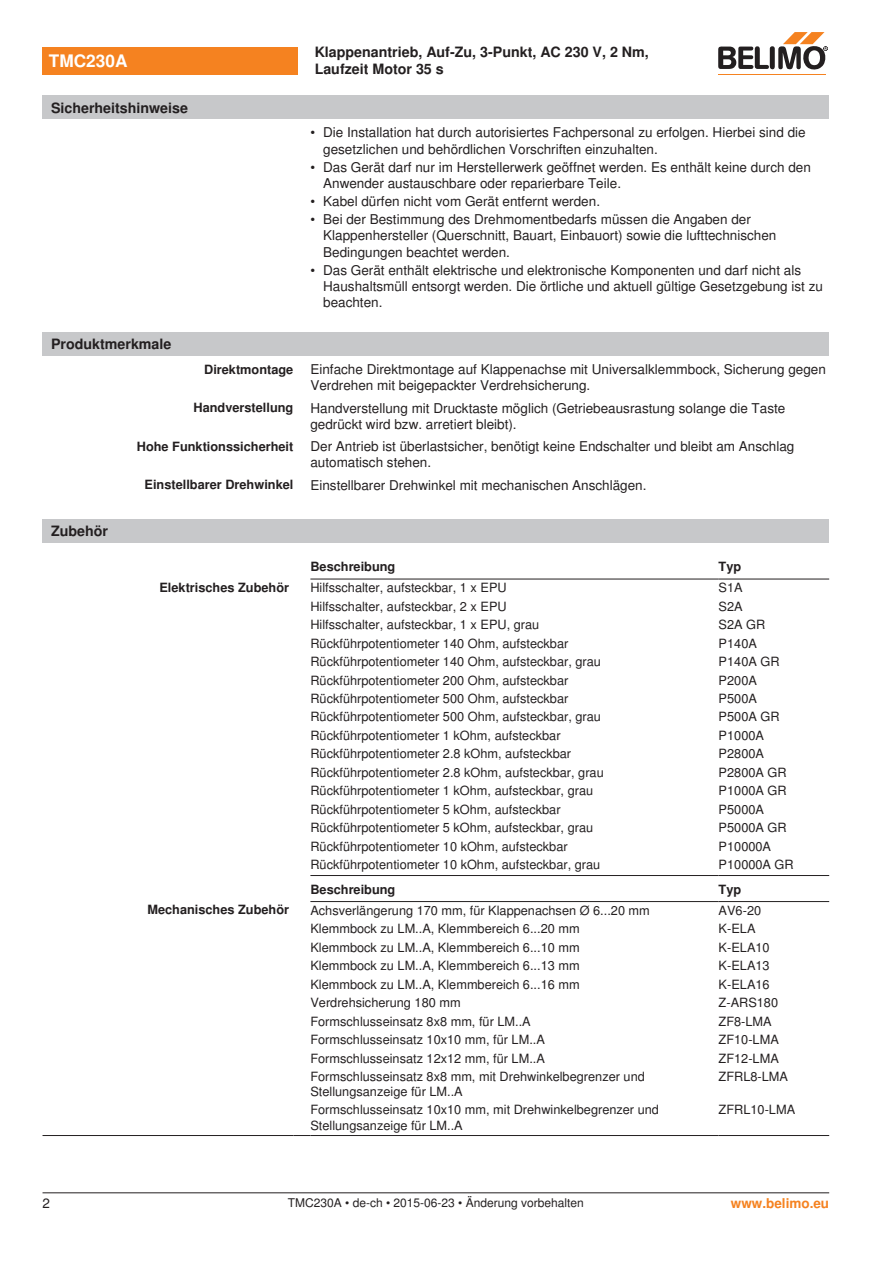
<style>
.page{position:relative;width:893px;height:1263px;background:#fff}
.page>*{position:absolute;margin:0;border:0;box-sizing:border-box;transform-origin:0 0}
.t1{font:700 17.25px "Nimbus Sans BEL";color:#fff}
.t2{font:700 14.25px/17.1px "Nimbus Sans BEL";color:#231f20}
.t3{font:13.5px/16.2px "Nimbus Sans BEL";color:#231f20}
.t4{font:700 13.5px "Nimbus Sans BEL";color:#f58220}
.t5{font:12.75px/15.3px "Nimbus Sans BEL";color:#231f20}
.t6{font:700 12.75px "Nimbus Sans BEL";color:#231f20}
.t7{font:12px "Nimbus Sans BEL";color:#231f20}
</style>
<div class="page">
<div style="left:43px;top:332px;width:786px;height:24px;background:#c7c8ca"></div>
<div style="left:43px;top:519px;width:786px;height:24px;background:#c7c8ca"></div>
<hr style="left:310px;top:579px;width:409px;height:1px;background:#231f20">
<hr style="left:719px;top:579px;width:110px;height:1px;background:#231f20">
<hr style="left:310px;top:875px;width:409px;height:1px;background:#231f20">
<hr style="left:719px;top:875px;width:110px;height:1px;background:#231f20">
<hr style="left:310px;top:901px;width:409px;height:1px;background:#231f20">
<hr style="left:719px;top:901px;width:110px;height:1px;background:#231f20">
<hr style="left:43px;top:1135px;width:250px;height:1px;background:#231f20">
<svg style="left:293px;top:1135px;width:17px;height:1px"></svg>
<hr style="left:310px;top:1135px;width:409px;height:1px;background:#231f20">
<hr style="left:719px;top:1135px;width:110px;height:1px;background:#231f20">
<div style="left:43px;top:47px;width:255px;height:27px;background:#f58220"></div>
<hr style="left:718px;top:74px;width:107px;height:1px;background:#f58220">
<svg style="left:718px;top:32px;width:110px;height:38px"></svg>
<div style="left:43px;top:96px;width:786px;height:23px;background:#c7c8ca"></div>
<hr style="left:43px;top:1192px;width:786px;height:1px;background:#231f20">
<h1 class="t1" style="left:49px;top:51px;width:80px">TMC230A</h1>
<p class="t2" style="left:315px;top:44px;width:336px">Klappenantrieb, Auf-Zu, 3-Punkt, AC 230 V, 2 Nm,<br>Laufzeit Motor 35 s</p>
<p class="t2" style="left:51px;top:100px;width:139px">Sicherheitshinweise</p>
<p class="t2" style="left:51px;top:336px;width:122px">Produktmerkmale</p>
<p class="t3" style="left:323px;top:125px;width:484px;text-indent:-13px">• Die Installation hat durch autorisiertes Fachpersonal zu erfolgen. Hierbei sind die gesetzlichen und behördlichen Vorschriften einzuhalten.</p>
<p class="t3" style="left:323px;top:159px;width:489px;text-indent:-13px">• Das Gerät darf nur im Herstellerwerk geöffnet werden. Es enthält keine durch den<br>Anwender austauschbare oder reparierbare Teile.</p>
<p class="t3" style="left:310px;top:194px;width:291px">• Kabel dürfen nicht vom Gerät entfernt werden.</p>
<p class="t3" style="left:323px;top:212px;width:455px;text-indent:-13px">• Bei der Bestimmung des Drehmomentbedarfs müssen die Angaben der<br>Klappenhersteller (Querschnitt, Bauart, Einbauort) sowie die lufttechnischen<br>Bedingungen beachtet werden.</p>
<p class="t3" style="left:323px;top:262px;width:501px;text-indent:-13px">• Das Gerät enthält elektrische und elektronische Komponenten und darf nicht als<br>Haushaltsmüll entsorgt werden. Die örtliche und aktuell gültige Gesetzgebung ist zu beachten.</p>
<p class="t2" style="left:51px;top:523px;width:58px">Zubehör</p>
<p class="t6" style="left:204px;top:361px;width:91px">Direktmontage</p>
<p class="t3" style="left:310px;top:362px;width:517px">Einfache Direktmontage auf Klappenachse mit Universalklemmbock, Sicherung gegen<br>Verdrehen mit beigepackter Verdrehsicherung.</p>
<p class="t6" style="left:193px;top:400px;width:101px">Handverstellung</p>
<p class="t3" style="left:310px;top:400px;width:476px">Handverstellung mit Drucktaste möglich (Getriebeausrastung solange die Taste gedrückt wird bzw. arretiert bleibt).</p>
<p class="t6" style="left:137px;top:439px;width:158px">Hohe Funktionssicherheit</p>
<p class="t3" style="left:310px;top:439px;width:485px">Der Antrieb ist überlastsicher, benötigt keine Endschalter und bleibt am Anschlag automatisch stehen.</p>
<p class="t6" style="left:145px;top:477px;width:150px">Einstellbarer Drehwinkel</p>
<p class="t3" style="left:310px;top:477px;width:338px">Einstellbarer Drehwinkel mit mechanischen Anschlägen.</p>
<p class="t6" style="left:310px;top:559px;width:87px">Beschreibung</p>
<p class="t6" style="left:719px;top:559px;width:24px">Typ</p>
<p class="t6" style="left:159px;top:580px;width:131px">Elektrisches Zubehör</p>
<p class="t5" style="left:310px;top:580px;width:198px">Hilfsschalter, aufsteckbar, 1 x EPU</p>
<p class="t5" style="left:719px;top:580px;width:26px">S1A</p>
<p class="t5" style="left:310px;top:599px;width:198px">Hilfsschalter, aufsteckbar, 2 x EPU</p>
<p class="t5" style="left:719px;top:599px;width:26px">S2A</p>
<p class="t5" style="left:310px;top:617px;width:230px">Hilfsschalter, aufsteckbar, 1 x EPU, grau</p>
<p class="t5" style="left:719px;top:617px;width:48px">S2A GR</p>
<p class="t5" style="left:310px;top:636px;width:259px">Rückführpotentiometer 140 Ohm, aufsteckbar</p>
<p class="t5" style="left:719px;top:636px;width:40px">P140A</p>
<p class="t5" style="left:310px;top:654px;width:292px">Rückführpotentiometer 140 Ohm, aufsteckbar, grau</p>
<p class="t5" style="left:719px;top:654px;width:62px">P140A GR</p>
<p class="t5" style="left:310px;top:673px;width:259px">Rückführpotentiometer 200 Ohm, aufsteckbar</p>
<p class="t5" style="left:719px;top:673px;width:40px">P200A</p>
<p class="t5" style="left:310px;top:691px;width:259px">Rückführpotentiometer 500 Ohm, aufsteckbar</p>
<p class="t5" style="left:719px;top:691px;width:40px">P500A</p>
<p class="t5" style="left:310px;top:710px;width:292px">Rückführpotentiometer 500 Ohm, aufsteckbar, grau</p>
<p class="t5" style="left:719px;top:710px;width:62px">P500A GR</p>
<p class="t5" style="left:310px;top:728px;width:252px">Rückführpotentiometer 1 kOhm, aufsteckbar</p>
<p class="t5" style="left:719px;top:728px;width:47px">P1000A</p>
<p class="t5" style="left:310px;top:747px;width:262px">Rückführpotentiometer 2.8 kOhm, aufsteckbar</p>
<p class="t5" style="left:719px;top:747px;width:47px">P2800A</p>
<p class="t5" style="left:310px;top:765px;width:295px">Rückführpotentiometer 2.8 kOhm, aufsteckbar, grau</p>
<p class="t5" style="left:719px;top:765px;width:70px">P2800A GR</p>
<p class="t5" style="left:310px;top:784px;width:284px">Rückführpotentiometer 1 kOhm, aufsteckbar, grau</p>
<p class="t5" style="left:719px;top:784px;width:70px">P1000A GR</p>
<p class="t5" style="left:310px;top:802px;width:252px">Rückführpotentiometer 5 kOhm, aufsteckbar</p>
<p class="t5" style="left:719px;top:802px;width:47px">P5000A</p>
<p class="t5" style="left:310px;top:820px;width:284px">Rückführpotentiometer 5 kOhm, aufsteckbar, grau</p>
<p class="t5" style="left:719px;top:820px;width:70px">P5000A GR</p>
<p class="t5" style="left:310px;top:839px;width:259px">Rückführpotentiometer 10 kOhm, aufsteckbar</p>
<p class="t5" style="left:719px;top:839px;width:54px">P10000A</p>
<p class="t5" style="left:310px;top:857px;width:291px">Rückführpotentiometer 10 kOhm, aufsteckbar, grau</p>
<p class="t5" style="left:719px;top:857px;width:77px">P10000A GR</p>
<p class="t6" style="left:310px;top:881px;width:87px">Beschreibung</p>
<p class="t6" style="left:719px;top:881px;width:24px">Typ</p>
<p class="t6" style="left:147px;top:902px;width:143px">Mechanisches Zubehör</p>
<p class="t5" style="left:310px;top:903px;width:341px">Achsverlängerung 170 mm, für Klappenachsen Ø 6...20 mm</p>
<p class="t5" style="left:719px;top:903px;width:44px">AV6-20</p>
<p class="t5" style="left:310px;top:921px;width:271px">Klemmbock zu LM..A, Klemmbereich 6...20 mm</p>
<p class="t5" style="left:719px;top:921px;width:38px">K-ELA</p>
<p class="t5" style="left:310px;top:940px;width:271px">Klemmbock zu LM..A, Klemmbereich 6...10 mm</p>
<p class="t5" style="left:719px;top:940px;width:53px">K-ELA10</p>
<p class="t5" style="left:310px;top:958px;width:271px">Klemmbock zu LM..A, Klemmbereich 6...13 mm</p>
<p class="t5" style="left:719px;top:958px;width:53px">K-ELA13</p>
<p class="t5" style="left:310px;top:977px;width:271px">Klemmbock zu LM..A, Klemmbereich 6...16 mm</p>
<p class="t5" style="left:719px;top:977px;width:53px">K-ELA16</p>
<p class="t5" style="left:310px;top:995px;width:152px">Verdrehsicherung 180 mm</p>
<p class="t5" style="left:719px;top:995px;width:61px">Z-ARS180</p>
<p class="t5" style="left:310px;top:1014px;width:222px">Formschlusseinsatz 8x8 mm, für LM..A</p>
<p class="t5" style="left:719px;top:1014px;width:55px">ZF8-LMA</p>
<p class="t5" style="left:310px;top:1032px;width:236px">Formschlusseinsatz 10x10 mm, für LM..A</p>
<p class="t5" style="left:719px;top:1032px;width:62px">ZF10-LMA</p>
<p class="t5" style="left:310px;top:1051px;width:236px">Formschlusseinsatz 12x12 mm, für LM..A</p>
<p class="t5" style="left:719px;top:1051px;width:62px">ZF12-LMA</p>
<p class="t5" style="left:310px;top:1069px;width:336px">Formschlusseinsatz 8x8 mm, mit Drehwinkelbegrenzer und<br>Stellungsanzeige für LM..A</p>
<p class="t5" style="left:719px;top:1069px;width:71px">ZFRL8-LMA</p>
<p class="t5" style="left:310px;top:1102px;width:350px">Formschlusseinsatz 10x10 mm, mit Drehwinkelbegrenzer und<br>Stellungsanzeige für LM..A</p>
<p class="t5" style="left:719px;top:1102px;width:78px">ZFRL10-LMA</p>
<p class="t3" style="left:43px;top:1196px;width:9px">2</p>
<p class="t7" style="left:288px;top:1196px;width:298px">TMC230A • de-ch • 2015-06-23 • Änderung vorbehalten</p>
<p class="t4" style="left:731px;top:1195px;width:100px">www.belimo.eu</p>
</div>
